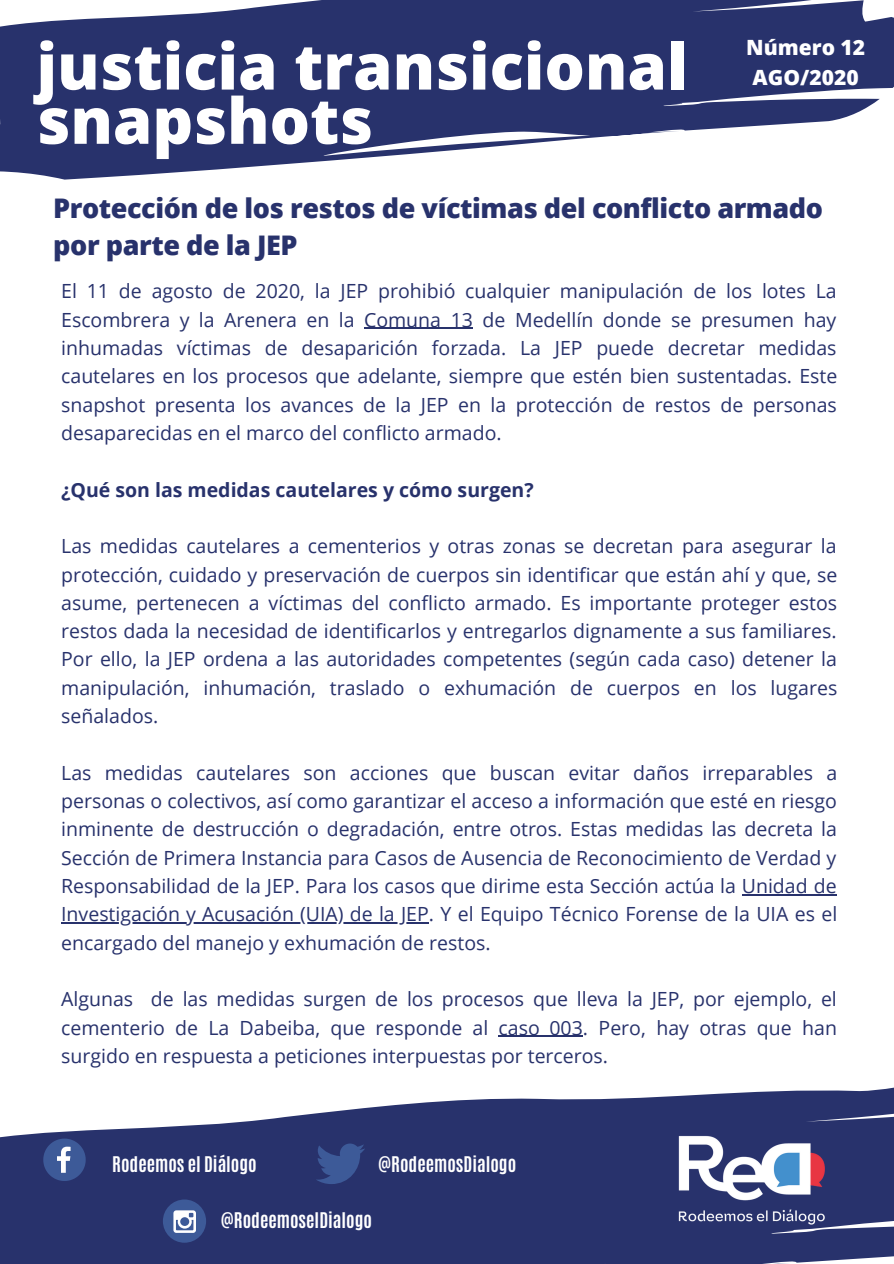
<style>
.page{position:relative;width:894px;height:1264px;background:#fff}
.page>*{position:absolute;margin:0;border:0;box-sizing:border-box;transform-origin:0 0}
.t1{font:800 63.45px/54.2px "Open Sans";color:#fff}
.t2{font:800 27px/37.3px "Open Sans";letter-spacing:-.015em;color:#28326c}
.t3{font:800 21px/29.2px "Open Sans";color:#fff;text-align:center}
.t4{font:19.5px/28.3px "Open Sans";color:#28326c;text-align:justify}
.t5{font:700 19.5px "Open Sans";color:#28326c}
.t6{font:700 18px "Antonio";color:#fff}
</style>
<div class="page">
<svg style="left:0;top:0;width:893px;height:180px;fill:#28326c"></svg>
<hr style="left:364px;top:328px;width:109px;height:1px;background:#28326c">
<hr style="left:741px;top:894px;width:95px;height:1px;background:#28326c">
<hr style="left:61px;top:922px;width:367px;height:1px;background:#28326c">
<hr style="left:498px;top:1035px;width:84px;height:1px;background:#28326c">
<svg style="left:0;top:1087px;width:893px;height:176px;fill:#28326c"></svg>
<svg style="left:43px;top:1138px;width:43px;height:42px;background:#4b6198"></svg>
<svg style="left:315px;top:1143px;width:50px;height:41px;background:#344985"></svg>
<div style="left:163px;top:1199px;width:43px;height:43px;background:#3d5a98;border-radius:50%"></div>
<svg style="left:173px;top:1210px;width:23px;height:22px"></svg>
<img style="left:644px;top:1093px;width:214px;height:162px">
<h1 class="t1" style="left:36px;top:38px;width:652px">justicia transicional snapshots</h1>
<p class="t3" style="left:746px;top:33px;width:120px">Número 12<br>AGO/2020</p>
<h2 class="t2" style="left:53px;top:188px;width:771px">Protección de los restos de víctimas del conflicto armado por parte de la JEP</h2>
<p class="t4" style="left:61px;top:276px;width:777px">El 11 de agosto de 2020, la JEP prohibió cualquier manipulación de los lotes La Escombrera y la Arenera en la Comuna 13 de Medellín donde se presumen hay inhumadas víctimas de desaparición forzada. La JEP puede decretar medidas cautelares en los procesos que adelante, siempre que estén bien sustentadas. Este snapshot presenta los avances de la JEP en la protección de restos de personas desaparecidas en el marco del conflicto armado.</p>
<p class="t5" style="left:61px;top:475px;width:474px">¿Qué son las medidas cautelares y cómo surgen?</p>
<p class="t4" style="left:61px;top:531px;width:777px">Las medidas cautelares a cementerios y otras zonas se decretan para asegurar la protección, cuidado y preservación de cuerpos sin identificar que están ahí y que, se asume, pertenecen a víctimas del conflicto armado. Es importante proteger estos restos dada la necesidad de identificarlos y entregarlos dignamente a sus familiares.<br>Por ello, la JEP ordena a las autoridades competentes (según cada caso) detener la manipulación, inhumación, traslado o exhumación de cuerpos en los lugares señalados.</p>
<p class="t4" style="left:61px;top:758px;width:777px">Las medidas cautelares son acciones que buscan evitar daños irreparables a personas o colectivos, así como garantizar el acceso a información que esté en riesgo inminente de destrucción o degradación, entre otros. Estas medidas las decreta la Sección de Primera Instancia para Casos de Ausencia de Reconocimiento de Verdad y Responsabilidad de la JEP. Para los casos que dirime esta Sección actúa la Unidad de Investigación y Acusación (UIA) de la JEP. Y el Equipo Técnico Forense de la UIA es el encargado del manejo y exhumación de restos.</p>
<p class="t4" style="left:61px;top:984px;width:777px">Algunas de las medidas surgen de los procesos que lleva la JEP, por ejemplo, el cementerio de La Dabeiba, que responde al caso 003. Pero, hay otras que han surgido en respuesta a peticiones interpuestas por terceros.</p>
<p class="t6" style="left:112px;top:1151px;width:146px">Rodeemos el Diálogo</p>
<p class="t6" style="left:378px;top:1151px;width:140px">@RodeemosDialogo</p>
<p class="t6" style="left:221px;top:1207px;width:153px">@RodeemoselDialogo</p>
</div>
